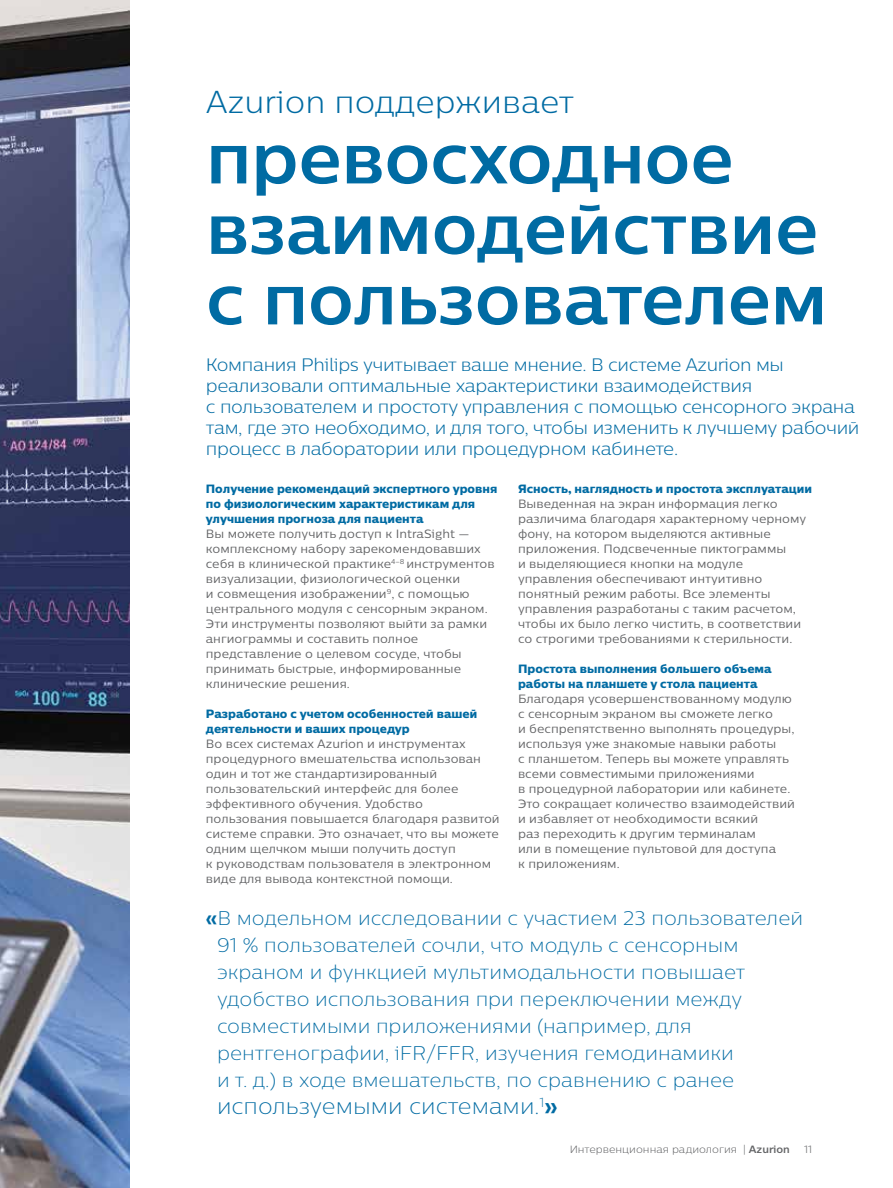
<style>
.page{position:relative;width:893px;height:1188px;background:#fff}
.page>*{position:absolute;margin:0;border:0;box-sizing:border-box;transform-origin:0 0}
.t1{font:700 72px/70.5px "Centrale Sans Pro";letter-spacing:-.01em;color:#006ba3}
.t2{font:300 31.5px "Centrale Sans Pro";color:#006ba3}
.t3{font:22.5px "Centrale Sans Pro X Light";color:#006ba3}
.t4{font:19.65px/27px "Centrale Sans Pro X Light";color:#006ba3}
.t5{font:300 18px/21px "Centrale Sans Pro";letter-spacing:-.02em;color:#006ba3}
.t6{font:12px/15px "Centrale Sans Pro";color:#636466}
.t7{font:12px/15px "Centrale Sans Pro X Bold";color:#006ba3}
.t8{font:300 10.5px "Centrale Sans Pro";color:#636466}
.s1{font-family:"Centrale Sans Pro X Bold"}
.s2{font-weight:700}
</style>
<div class="page">
<img style="left:0;top:0;width:130px;height:1188px">
<h2 class="t2" style="left:206px;top:82px;width:370px">Azurion поддерживает</h2>
<h1 class="t1" style="left:206px;top:121px;width:623px">превосходное взаимодействие с пользователем</h1>
<p class="t5" style="left:206px;top:353px;width:655px">Компания Philips учитывает ваше мнение. В системе Azurion мы реализовали оптимальные характеристики взаимодействия<br>с пользователем и простоту управления с помощью сенсорного экрана там, где это необходимо, и для того, чтобы изменить к лучшему рабочий процесс в лаборатории или процедурном кабинете.</p>
<p class="t7" style="left:206px;top:481px;width:293px">Получение рекомендаций экспертного уровня по физиологическим характеристикам для улучшения прогноза для пациента</p>
<p class="t6" style="left:206px;top:526px;width:290px">Вы можете получить доступ к IntraSight — комплексному набору зарекомендовавших себя в клинической практике<sup>4–8</sup> инструментов визуализации, физиологической оценки<br>и совмещения изображении<sup>9</sup>, с помощью центрального модуля с сенсорным экраном.<br>Эти инструменты позволяют выйти за рамки ангиограммы и составить полное представление о целевом сосуде, чтобы принимать быстрые, информированные клинические решения.</p>
<p class="t7" style="left:206px;top:706px;width:273px">Разработано с учетом особенностей вашей деятельности и ваших процедур</p>
<p class="t6" style="left:206px;top:736px;width:295px">Во всех системах Azurion и инструментах процедурного вмешательства использован один и тот же стандартизированный пользовательский интерфейс для более эффективного обучения. Удобство пользования повышается благодаря развитой системе справки. Это означает, что вы можете одним щелчком мыши получить доступ<br>к руководствам пользователя в электронном виде для вывода контекстной помощи.</p>
<p class="t7" style="left:518px;top:481px;width:296px">Ясность, наглядность и простота эксплуатации</p>
<p class="t6" style="left:518px;top:496px;width:290px">Выведенная на экран информация легко различима благодаря характерному черному фону, на котором выделяются активные приложения. Подсвеченные пиктограммы<br>и выделяющиеся кнопки на модуле управления обеспечивают интуитивно понятный режим работы. Все элементы управления разработаны с таким расчетом, чтобы их было легко чистить, в соответствии со строгими требованиями к стерильности.</p>
<p class="t7" style="left:518px;top:661px;width:255px">Простота выполнения большего объема работы на планшете у стола пациента</p>
<p class="t6" style="left:518px;top:691px;width:278px">Благодаря усовершенствованному модулю с сенсорным экраном вы сможете легко<br>и беспрепятственно выполнять процедуры, используя уже знакомые навыки работы<br>с планшетом. Теперь вы можете управлять всеми совместимыми приложениями<br>в процедурной лаборатории или кабинете.<br>Это сокращает количество взаимодействий и избавляет от необходимости всякий<br>раз переходить к другим терминалам<br>или в помещение пультовой для доступа<br>к приложениям.</p>
<p class="t4" style="left:217px;top:905px;width:587px;text-indent:-11px"><span class="s1">«</span>В модельном исследовании с участием 23 пользователей 91 % пользователей сочли, что модуль с сенсорным экраном и функцией мультимодальности повышает удобство использования при переключении между совместимыми приложениями (например, для рентгенографии, iFR/FFR, изучения гемодинамики<br>и т. д.) в ходе вмешательств, по сравнению с ранее</p>
<h3 class="t3" style="left:217px;top:1093px;width:342px">используемыми системами.<sup>1</sup><span class="s1">»</span></h3>
<p class="t8" style="left:570px;top:1143px;width:221px">Интервенционная радиология | <span class="s2">Azurion</span></p>
<p class="t8" style="left:804px;top:1143px;width:10px">11</p>
</div>
